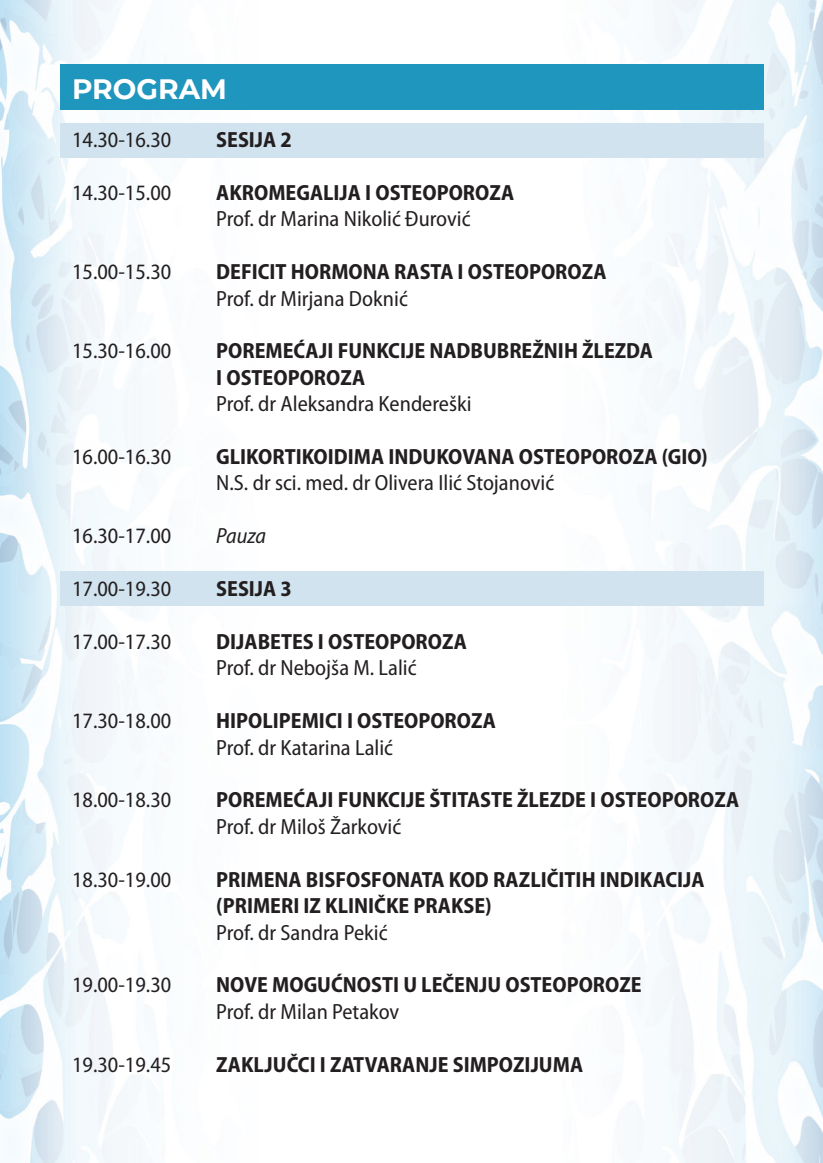
<style>
.page{position:relative;width:823px;height:1163px;background:#fff}
.page>*{position:absolute;margin:0;border:0;box-sizing:border-box;transform-origin:0 0}
.t1{font:700 28px "Montserrat";color:#fff}
.t2{font:700 semi-condensed 22px/26.4px "Myriad Pro";color:#231f20}
.t3{font:semi-condensed 22px "Myriad Pro";color:#231f20}
.t4{font:italic semi-condensed 22px "Myriad Pro";letter-spacing:-.005em;color:#231f20}
</style>
<div class="page">
<img style="left:0;top:0;width:822px;height:1162px">
<div style="left:60px;top:64px;width:703px;height:46px;background:#1f96be"></div>
<div style="left:60px;top:123px;width:703px;height:34px;background:#d1e3ee"></div>
<div style="left:60px;top:571px;width:703px;height:34px;background:#d1e3ee"></div>
<p class="t1" style="left:72px;top:69px;width:156px">PROGRAM</p>
<p class="t3" style="left:72px;top:128px;width:101px">14.30-16.30</p>
<p class="t2" style="left:216px;top:127px;width:77px">SESIJA 2</p>
<p class="t3" style="left:72px;top:180px;width:101px">14.30-15.00</p>
<p class="t2" style="left:216px;top:179px;width:299px">AKROMEGALIJA I OSTEOPOROZA</p>
<p class="t3" style="left:216px;top:207px;width:256px">Prof. dr Marina Nikolić Đurović</p>
<p class="t3" style="left:72px;top:260px;width:101px">15.00-15.30</p>
<p class="t2" style="left:216px;top:259px;width:391px">DEFICIT HORMONA RASTA I OSTEOPOROZA</p>
<p class="t3" style="left:216px;top:286px;width:193px">Prof. dr Mirjana Doknić</p>
<p class="t3" style="left:72px;top:339px;width:101px">15.30-16.00</p>
<p class="t2" style="left:216px;top:338px;width:438px">POREMEĆAJI FUNKCIJE NADBUBREŽNIH ŽLEZDA<br>I OSTEOPOROZA</p>
<p class="t3" style="left:216px;top:392px;width:257px">Prof. dr Aleksandra Kendereški</p>
<p class="t3" style="left:72px;top:444px;width:101px">16.00-16.30</p>
<p class="t2" style="left:216px;top:443px;width:492px">GLIKORTIKOIDIMA INDUKOVANA OSTEOPOROZA (GIO)</p>
<p class="t3" style="left:216px;top:471px;width:339px">N.S. dr sci. med. dr Olivera Ilić Stojanović</p>
<p class="t3" style="left:72px;top:524px;width:101px">16.30-17.00</p>
<p class="t4" style="left:216px;top:524px;width:51px">Pauza</p>
<p class="t3" style="left:72px;top:576px;width:101px">17.00-19.30</p>
<p class="t2" style="left:216px;top:575px;width:77px">SESIJA 3</p>
<p class="t3" style="left:72px;top:629px;width:101px">17.00-17.30</p>
<p class="t2" style="left:216px;top:628px;width:252px">DIJABETES I OSTEOPOROZA</p>
<p class="t3" style="left:216px;top:656px;width:202px">Prof. dr Nebojša M. Lalić</p>
<p class="t3" style="left:72px;top:708px;width:101px">17.30-18.00</p>
<p class="t2" style="left:216px;top:707px;width:281px">HIPOLIPEMICI I OSTEOPOROZA</p>
<p class="t3" style="left:216px;top:735px;width:178px">Prof. dr Katarina Lalić</p>
<p class="t3" style="left:72px;top:788px;width:101px">18.00-18.30</p>
<p class="t2" style="left:216px;top:787px;width:524px">POREMEĆAJI FUNKCIJE ŠTITASTE ŽLEZDE I OSTEOPOROZA</p>
<p class="t3" style="left:216px;top:814px;width:186px">Prof. dr Miloš Žarković</p>
<p class="t3" style="left:72px;top:867px;width:101px">18.30-19.00</p>
<p class="t2" style="left:216px;top:866px;width:489px">PRIMENA BISFOSFONATA KOD RAZLIČITIH INDIKACIJA (PRIMERI IZ KLINIČKE PRAKSE)</p>
<p class="t3" style="left:216px;top:920px;width:173px">Prof. dr Sandra Pekić</p>
<p class="t3" style="left:72px;top:972px;width:101px">19.00-19.30</p>
<p class="t2" style="left:216px;top:971px;width:426px">NOVE MOGUĆNOSTI U LEČENJU OSTEOPOROZE</p>
<p class="t3" style="left:216px;top:999px;width:184px">Prof. dr Milan Petakov</p>
<p class="t3" style="left:72px;top:1052px;width:101px">19.30-19.45</p>
<p class="t2" style="left:216px;top:1051px;width:368px">ZAKLJUČCI I ZATVARANJE SIMPOZIJUMA</p>
</div>
